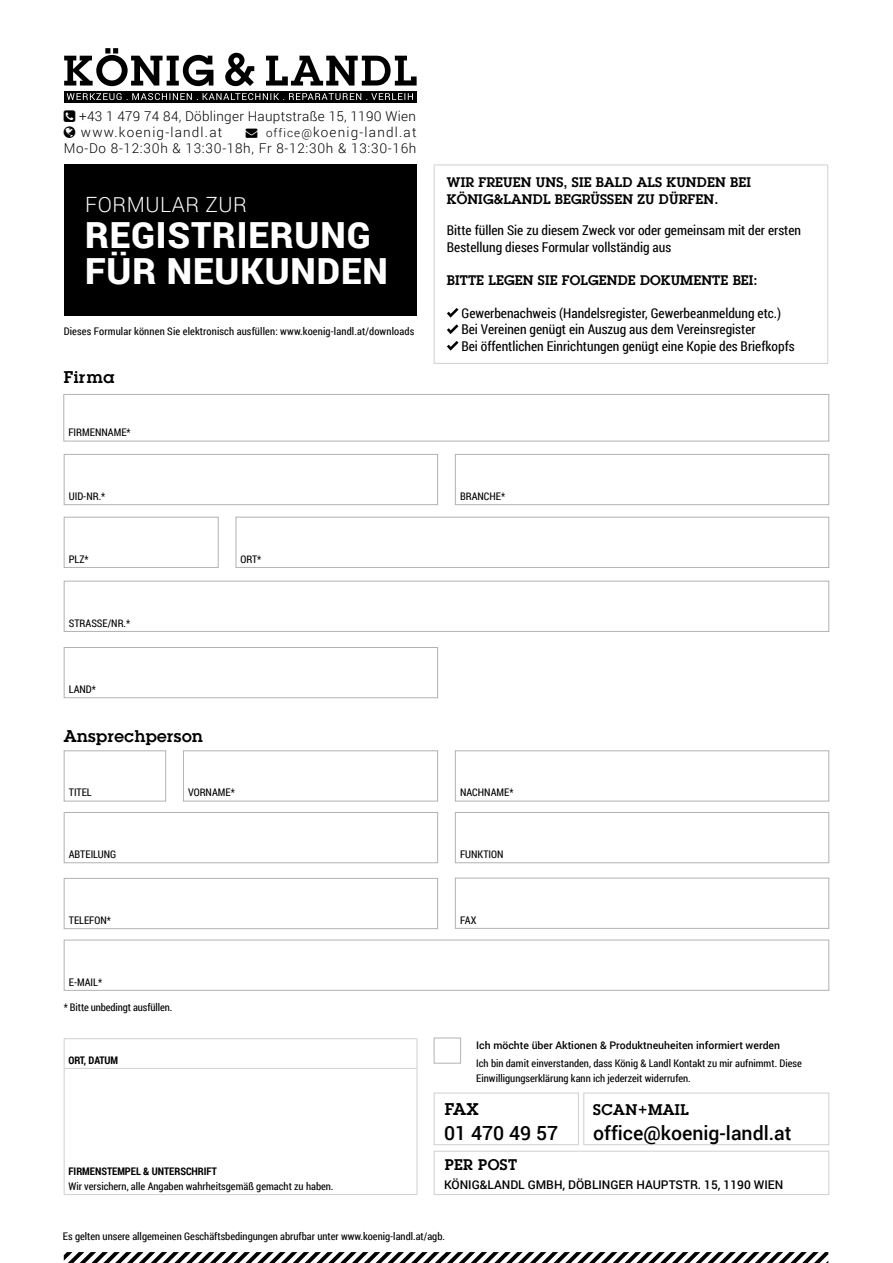
<style>
.page{position:relative;width:893px;height:1263px;background:#fff}
.page>*{position:absolute;margin:0;border:0;box-sizing:border-box;transform-origin:0 0}
.t1{font:900 36px/36px "Roboto";letter-spacing:.025em;color:#fff}
.t2{font:300 21px "Roboto";letter-spacing:.025em;color:#fff}
.t3{font:500 19.5px "Roboto";color:#000}
.t4{font:600 16.5px "Lubalin Graph Std";letter-spacing:.03em;color:#000}
.t5{font:600 15px "Lubalin Graph Std";letter-spacing:.03em;color:#000}
.t6{font:13.5px/16.5px "Roboto Condensed";color:#000}
.t7{font:600 13.5px/16.2px "Lubalin Graph Std";letter-spacing:.01em;color:#000}
.t8{font:300 13.5px/16.2px "Roboto";letter-spacing:.055em;color:#000;text-align:right}
.t9{font:300 13.5px/15.8px "Roboto";letter-spacing:.02em;color:#000}
.t10{font:500 12px "Roboto";color:#000}
.t11{font:10.5px/15px "Roboto Condensed";color:#000}
.t12{font:500 10.5px "Roboto";color:#000}
.t13{font:700 10.5px "Roboto Condensed";color:#000}
.s1{font-size:11.7px}
</style>
<div class="page">
<hr style="left:64px;top:1068px;width:353px;height:1px;background:#d0d0d0">
<hr style="left:64px;top:1038px;width:353px;height:1px;background:#d0d0d0">
<svg style="left:64px;top:1039px;width:1px;height:29px"></svg>
<svg style="left:417px;top:1039px;width:1px;height:29px"></svg>
<hr style="left:64px;top:1069px;width:1px;height:125px;background:#d0d0d0">
<hr style="left:417px;top:1069px;width:1px;height:125px;background:#d0d0d0">
<hr style="left:64px;top:1194px;width:353px;height:1px;background:#d0d0d0">
<hr style="left:434px;top:363px;width:394px;height:1px;background:#d0d0d0">
<hr style="left:434px;top:165px;width:394px;height:1px;background:#d0d0d0">
<hr style="left:434px;top:165px;width:1px;height:198px;background:#d0d0d0">
<hr style="left:827px;top:165px;width:1px;height:198px;background:#d0d0d0">
<svg style="left:447px;top:308px;width:11px;height:10px"></svg>
<svg style="left:447px;top:324px;width:11px;height:10px"></svg>
<svg style="left:447px;top:341px;width:11px;height:10px"></svg>
<div style="left:434px;top:1093px;width:145px;height:52px;border:1px solid #d0d0d0"></div>
<div style="left:434px;top:1151px;width:395px;height:44px;border:1px solid #d0d0d0"></div>
<div style="left:434px;top:1037px;width:27px;height:26px;border:1px solid #b3b2b2"></div>
<div style="left:583px;top:1093px;width:246px;height:52px;border:1px solid #d0d0d0"></div>
<div style="left:64px;top:164px;width:353px;height:152px;background:#000"></div>
<div style="left:63px;top:394px;width:766px;height:47px;border:1px solid #b3b2b2"></div>
<div style="left:64px;top:454px;width:374px;height:51px;border:1px solid #b3b2b2"></div>
<div style="left:64px;top:812px;width:374px;height:51px;border:1px solid #b3b2b2"></div>
<div style="left:64px;top:878px;width:374px;height:51px;border:1px solid #b3b2b2"></div>
<div style="left:64px;top:647px;width:374px;height:51px;border:1px solid #b3b2b2"></div>
<div style="left:64px;top:517px;width:155px;height:51px;border:1px solid #b3b2b2"></div>
<div style="left:64px;top:750px;width:102px;height:51px;border:1px solid #b3b2b2"></div>
<div style="left:64px;top:581px;width:765px;height:51px;border:1px solid #b3b2b2"></div>
<div style="left:64px;top:940px;width:765px;height:51px;border:1px solid #b3b2b2"></div>
<div style="left:455px;top:454px;width:374px;height:51px;border:1px solid #b3b2b2"></div>
<div style="left:455px;top:812px;width:374px;height:51px;border:1px solid #b3b2b2"></div>
<div style="left:455px;top:878px;width:374px;height:51px;border:1px solid #b3b2b2"></div>
<div style="left:236px;top:517px;width:593px;height:51px;border:1px solid #b3b2b2"></div>
<div style="left:183px;top:750px;width:255px;height:51px;border:1px solid #b3b2b2"></div>
<div style="left:455px;top:750px;width:374px;height:51px;border:1px solid #b3b2b2"></div>
<svg style="left:64px;top:1252px;width:764px;height:11px"></svg>
<div style="left:64px;top:91px;width:353px;height:11px;background:#000"></div>
<svg style="left:64px;top:48px;width:149px;height:38px"></svg>
<svg style="left:225px;top:53px;width:29px;height:33px"></svg>
<svg style="left:266px;top:56px;width:151px;height:30px"></svg>
<svg style="left:67px;top:93px;width:346px;height:7px"></svg>
<p class="t9" style="left:79px;top:109px;width:338px">+43 1 479 74 84, Döblinger Hauptstraße 15, 1190 Wien www.koenig-landl.at</p>
<p class="t8" style="left:64px;top:124px;width:354px">→ <span class="s1">office@</span>koenig-landl.at<br>Mo-Do 8-12:30h &amp; 13:30-18h, Fr 8-12:30h &amp; 13:30-16h</p>
<h2 class="t2" style="left:85px;top:192px;width:163px">FORMULAR ZUR</h2>
<h1 class="t1" style="left:85px;top:217px;width:304px">REGISTRIERUNG<br>FÜR NEUKUNDEN</h1>
<p class="t11" style="left:64px;top:324px;width:352px">Dieses Formular können Sie elektronisch ausfüllen: www.koenig-landl.at/downloads</p>
<h3 class="t4" style="left:64px;top:366px;width:52px">Firma</h3>
<p class="t11" style="left:68px;top:425px;width:64px">FIRMENNAME*</p>
<p class="t11" style="left:69px;top:489px;width:38px">UID-NR.*</p>
<p class="t11" style="left:69px;top:552px;width:21px">PLZ*</p>
<p class="t11" style="left:69px;top:616px;width:63px">STRASSE/NR.*</p>
<p class="t11" style="left:69px;top:682px;width:29px">LAND*</p>
<h3 class="t4" style="left:64px;top:725px;width:140px">Ansprechperson</h3>
<p class="t11" style="left:241px;top:552px;width:22px">ORT*</p>
<p class="t7" style="left:447px;top:174px;width:306px">WIR FREUEN UNS, SIE BALD ALS KUNDEN BEI<br>KÖNIG&amp;LANDL BEGRÜSSEN ZU DÜRFEN.</p>
<p class="t6" style="left:447px;top:222px;width:356px">Bitte füllen Sie zu diesem Zweck vor oder gemeinsam mit der ersten<br>Bestellung dieses Formular vollständig aus</p>
<p class="t7" style="left:447px;top:272px;width:312px">BITTE LEGEN SIE FOLGENDE DOKUMENTE BEI:</p>
<p class="t6" style="left:461px;top:305px;width:335px">Gewerbenachweis (Handelsregister, Gewerbeanmeldung etc.)<br>Bei Vereinen genügt ein Auszug aus dem Vereinsregister<br>Bei öffentlichen Einrichtungen genügt eine Kopie des Briefkopfs</p>
<p class="t11" style="left:460px;top:489px;width:47px">BRANCHE*</p>
<p class="t11" style="left:69px;top:785px;width:25px">TITEL</p>
<p class="t11" style="left:69px;top:847px;width:49px">ABTEILUNG</p>
<p class="t11" style="left:188px;top:785px;width:48px">VORNAME*</p>
<p class="t11" style="left:460px;top:785px;width:55px">NACHNAME*</p>
<p class="t11" style="left:460px;top:847px;width:45px">FUNKTION</p>
<p class="t11" style="left:69px;top:913px;width:44px">TELEFON*</p>
<p class="t11" style="left:69px;top:974px;width:35px">E-MAIL*</p>
<p class="t11" style="left:64px;top:999px;width:110px">* Bitte unbedingt ausfüllen.</p>
<p class="t13" style="left:68px;top:1054px;width:51px">ORT, DATUM</p>
<p class="t11" style="left:460px;top:912px;width:18px">FAX</p>
<p class="t12" style="left:476px;top:1039px;width:305px">Ich möchte über Aktionen &amp; Produktneuheiten informiert werden</p>
<p class="t11" style="left:476px;top:1055px;width:327px">Ich bin damit einverstanden, dass König &amp; Landl Kontakt zu mir aufnimmt. Diese<br>Einwilligungserklärung kann ich jederzeit widerrufen.</p>
<h3 class="t4" style="left:445px;top:1098px;width:36px">FAX</h3>
<h3 class="t5" style="left:593px;top:1099px;width:97px">SCAN+MAIL</h3>
<p class="t13" style="left:68px;top:1165px;width:150px">FIRMENSTEMPEL &amp; UNTERSCHRIFT</p>
<p class="t11" style="left:68px;top:1179px;width:267px">Wir versichern, alle Angaben wahrheitsgemäß gemacht zu haben.</p>
<h3 class="t3" style="left:593px;top:1121px;width:200px">office@koenig-landl.at</h3>
<h3 class="t3" style="left:444px;top:1121px;width:116px">01 470 49 57</h3>
<p class="t10" style="left:444px;top:1178px;width:341px">KÖNIG&amp;LANDL GMBH, DÖBLINGER HAUPTSTR. 15, 1190 WIEN</p>
<h3 class="t5" style="left:445px;top:1155px;width:74px">PER POST</h3>
<p class="t11" style="left:63px;top:1229px;width:384px">Es gelten unsere allgemeinen Geschäftsbedingungen abrufbar unter www.koenig-landl.at/agb.</p>
</div>
